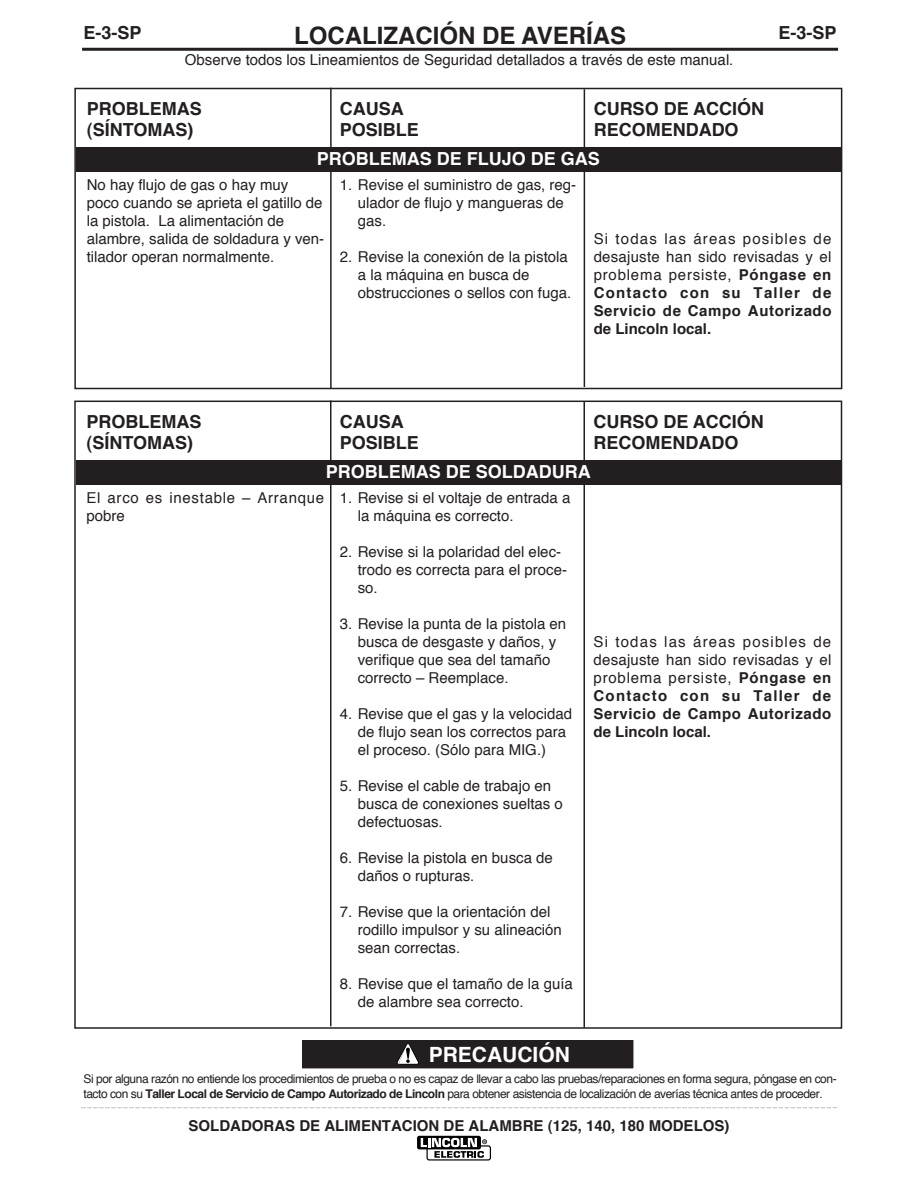
<style>
.page{position:relative;width:918px;height:1188px;background:#fff}
.page>*{position:absolute;margin:0;border:0;box-sizing:border-box;transform-origin:0 0}
.t1{font:700 24px "Helvetica";color:#231f20}
.t2{font:700 21px "Helvetica";color:#fff}
.t3{font:700 18px/21.6px "Helvetica";color:#231f20}
.t4{font:700 18px "Helvetica";color:#fff}
.t5{font:15px/18px "Helvetica";color:#231f20}
.t6{font:700 15px "Helvetica";color:#231f20}
.t7{font:15px/18px "Helvetica";letter-spacing:.05em;color:#231f20}
.t8{font:12px/15px "Helvetica";letter-spacing:-.04em;color:#231f20}
.s1{font-weight:700}
</style>
<div class="page">
<svg style="left:417px;top:1136px;width:64px;height:13px"></svg>
<svg style="left:421px;top:1138px;width:70px;height:23px"></svg>
<hr style="left:82px;top:48px;width:756px;height:3px;background:#231f20">
<div style="left:302px;top:1040px;width:331px;height:28px;background:#231f20"></div>
<div style="left:299px;top:1037px;width:337px;height:34px;border:3px solid #fff"></div>
<svg style="left:397px;top:1043px;width:22px;height:22px"></svg>
<svg style="left:81px;top:1107px;width:756px;height:1px"></svg>
<div style="left:74px;top:88px;width:768px;height:301px;border:2px solid #231f20"></div>
<hr style="left:330px;top:88px;width:2px;height:300px;background:#231f20">
<hr style="left:584px;top:89px;width:1px;height:298px;background:#231f20">
<hr style="left:330px;top:401px;width:1px;height:625px;background:#231f20">
<hr style="left:583px;top:402px;width:2px;height:626px;background:#231f20">
<div style="left:76px;top:147px;width:765px;height:25px;background:#231f20"></div>
<div style="left:76px;top:460px;width:765px;height:25px;background:#231f20"></div>
<p class="t3" style="left:84px;top:23px;width:60px">E-3-SP</p>
<h1 class="t1" style="left:294px;top:26px;width:334px">LOCALIZACIÓN DE AVERÍAS</h1>
<p class="t3" style="left:779px;top:23px;width:60px">E-3-SP</p>
<p class="t5" style="left:185px;top:52px;width:550px">Observe todos los Lineamientos de Seguridad detallados a través de este manual.</p>
<p class="t3" style="left:594px;top:99px;width:172px">CURSO DE ACCIÓN<br>RECOMENDADO</p>
<p class="t3" style="left:87px;top:99px;width:117px">PROBLEMAS (SÍNTOMAS)</p>
<p class="t5" style="left:87px;top:177px;width:239px">No hay flujo de gas o hay muy poco cuando se aprieta el gatillo de la pistola. La alimentación de alambre, salida de soldadura y ven&shy;tilador operan normalmente.</p>
<p class="t3" style="left:340px;top:99px;width:81px">CAUSA<br>POSIBLE</p>
<p class="t4" style="left:317px;top:151px;width:285px">PROBLEMAS DE FLUJO DE GAS</p>
<p class="t5" style="left:358px;top:177px;width:220px;text-indent:-18px">1. Revise el suministro de gas, reg&shy;ulador de flujo y mangueras de gas.</p>
<p class="t5" style="left:358px;top:249px;width:215px;text-indent:-18px">2. Revise la conexión de la pistola a la máquina en busca de obstrucciones o sellos con fuga.</p>
<p class="t5" style="left:594px;top:231px;width:239px;text-align:justify">Si todas las áreas posibles de desajuste han sido revisadas y el problema persiste, <span class="s1">Póngase en Contacto con su Taller de Servicio de Campo Autorizado de Lincoln local.</span></p>
<p class="t3" style="left:594px;top:412px;width:172px">CURSO DE ACCIÓN<br>RECOMENDADO</p>
<p class="t3" style="left:87px;top:412px;width:117px">PROBLEMAS (SÍNTOMAS)</p>
<p class="t7" style="left:87px;top:490px;width:239px">El arco es inestable – Arranque pobre</p>
<p class="t3" style="left:340px;top:412px;width:81px">CAUSA<br>POSIBLE</p>
<p class="t4" style="left:326px;top:464px;width:266px">PROBLEMAS DE SOLDADURA</p>
<p class="t5" style="left:358px;top:490px;width:214px;text-indent:-18px">1. Revise si el voltaje de entrada a la máquina es correcto.</p>
<p class="t5" style="left:358px;top:544px;width:211px;text-indent:-18px">2. Revise si la polaridad del elec&shy;trodo es correcta para el proce&shy;so.</p>
<p class="t5" style="left:358px;top:616px;width:210px;text-indent:-18px">3. Revise la punta de la pistola en busca de desgaste y daños, y verifique que sea del tamaño correcto – Reemplace.</p>
<p class="t5" style="left:358px;top:706px;width:216px;text-indent:-18px">4. Revise que el gas y la velocidad de flujo sean los correctos para el proceso. (Sólo para MIG.)</p>
<p class="t5" style="left:358px;top:778px;width:207px;text-indent:-18px">5. Revise el cable de trabajo en busca de conexiones sueltas o defectuosas.</p>
<p class="t5" style="left:358px;top:850px;width:197px;text-indent:-18px">6. Revise la pistola en busca de daños o rupturas.</p>
<p class="t5" style="left:358px;top:904px;width:206px;text-indent:-18px">7. Revise que la orientación del rodillo impulsor y su alineación sean correctas.</p>
<p class="t5" style="left:358px;top:976px;width:217px;text-indent:-18px">8. Revise que el tamaño de la guía de alambre sea correcto.</p>
<p class="t5" style="left:594px;top:634px;width:239px;text-align:justify">Si todas las áreas posibles de desajuste han sido revisadas y el problema persiste, <span class="s1">Póngase en Contacto con su Taller de Servicio de Campo Autorizado de Lincoln local.</span></p>
<h2 class="t2" style="left:429px;top:1046px;width:143px">PRECAUCIÓN</h2>
<p class="t8" style="left:84px;top:1072px;width:755px">Si por alguna razón no entiende los procedimientos de prueba o no es capaz de llevar a cabo las pruebas/reparaciones en forma segura, póngase en con&shy;tacto con su <span class="s1">Taller Local de Servicio de Campo Autorizado de Lincoln</span> para obtener asistencia de localización de averías técnica antes de proceder.</p>
<p class="t6" style="left:189px;top:1120px;width:542px">SOLDADORAS DE ALIMENTACION DE ALAMBRE (125, 140, 180 MODELOS)</p>
</div>
